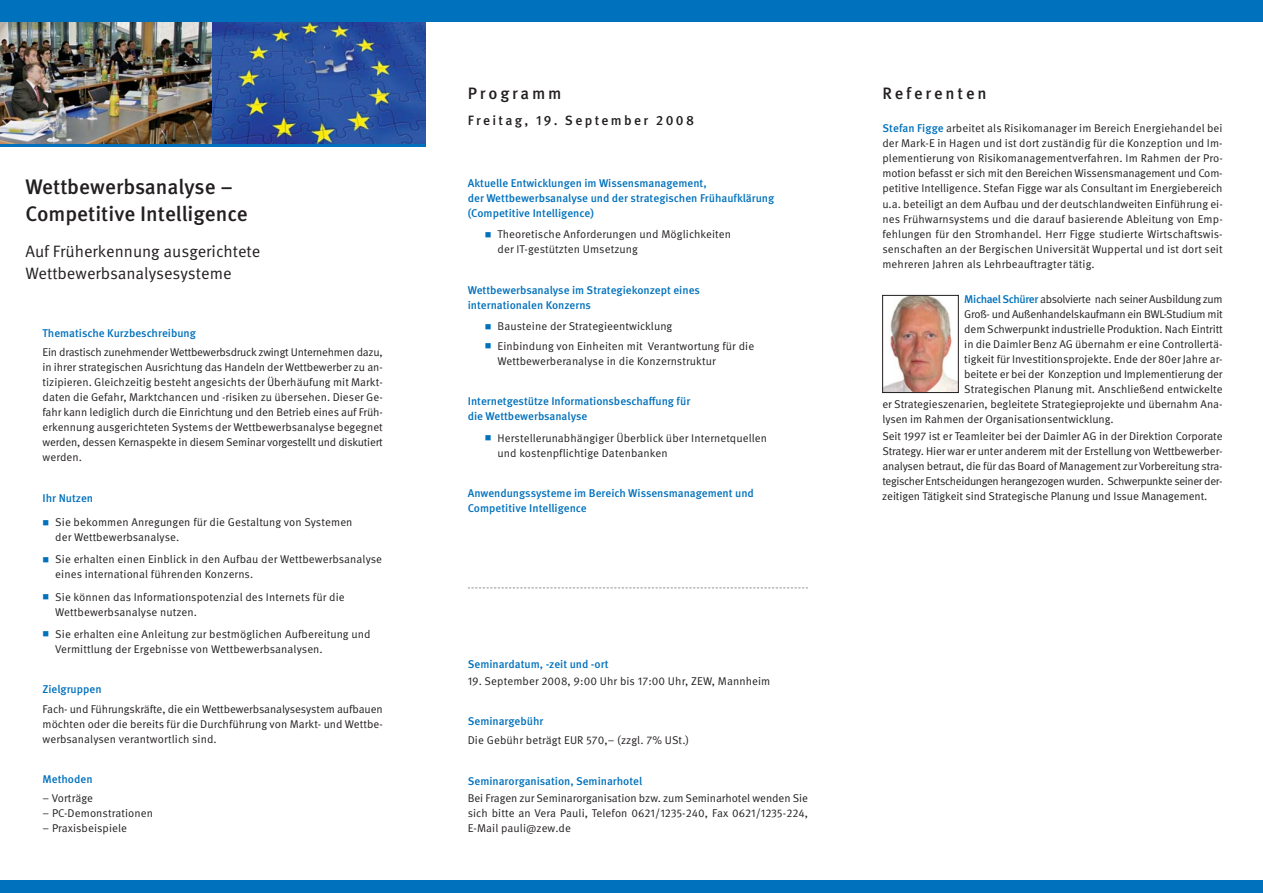
<style>
.page{position:relative;width:1263px;height:893px;background:#fff}
.page>*{position:absolute;margin:0;border:0;box-sizing:border-box;transform-origin:0 0}
.t1{font:500 21px/27px "Meta Pro";color:#231f20}
.t2{font:16.5px/22.5px "Meta Pro";color:#231f20}
.t3{font:500 16.5px "Meta Pro";letter-spacing:.17em;color:#231f20}
.t4{font:500 13.5px "Meta Pro";letter-spacing:.17em;color:#231f20}
.t5{font:11.25px/15px "Meta Pro";letter-spacing:.005em;color:#231f20}
.t6{font:500 11.25px/15px "Meta Pro";color:#0071bc}
.t7{font:11.25px "Meta Pro";letter-spacing:-.035em;color:#231f20}
.t8{font:11.25px "Meta Pro";letter-spacing:-.015em;color:#231f20}
.t9{font:11.25px "Meta Pro";letter-spacing:-.025em;color:#231f20}
.s1{font-weight:500;color:#0071bc}
</style>
<div class="page">
<div style="left:0;top:880px;width:1263px;height:13px;background:#0071bc"></div>
<div style="left:0;top:142px;width:425px;height:5px;background:#0071bc"></div>
<img style="left:0;top:21px;width:213px;height:123px">
<img style="left:213px;top:21px;width:213px;height:123px">
<div style="left:0;top:0;width:1263px;height:21px;background:#0071bc"></div>
<img style="left:884px;top:297px;width:72px;height:94px">
<div style="left:882px;top:295px;width:76px;height:98px;border:1px solid #231f20"></div>
<svg style="left:468px;top:587px;width:340px;height:1px"></svg>
<h1 class="t1" style="left:26px;top:175px;width:224px">Wettbewerbsanalyse –<br>Competitive Intelligence</h1>
<h2 class="t2" style="left:26px;top:241px;width:236px">Auf Früherkennung ausgerichtete<br>Wettbewerbsanalysesysteme</h2>
<p class="t6" style="left:43px;top:327px;width:155px">Thematische Kurzbeschreibung</p>
<p class="t5" style="left:43px;top:346px;width:342px;text-align:justify">Ein drastisch zunehmender Wettbewerbsdruck zwingt Unternehmen dazu, in ihrer strategischen Ausrichtung das Handeln der Wettbewerber zu an&shy;tizipieren. Gleichzeitig besteht angesichts der Über häufung mit Markt&shy;daten die Gefahr, Marktchancen und -risiken zu übersehen. Dieser Ge&shy;fahr kann le diglich durch die Einrichtung und den Betrieb ei nes auf Früh&shy;erkennung ausgerichteten Systems der Wettbewerbsanalyse begegnet werden, dessen Kernaspekte in diesem Seminar vorgestellt und dis kutiert werden.</p>
<p class="t6" style="left:43px;top:491px;width:52px">Ihr Nutzen</p>
<p class="t5" style="left:55px;top:516px;width:299px">Sie bekommen Anregungen für die Gestaltung von Systemen der Wettbewerbsanalyse.</p>
<p class="t5" style="left:55px;top:553px;width:328px">Sie erhalten einen Einblick in den Aufbau der Wettbewerbsanalyse eines international führenden Konzerns.</p>
<p class="t5" style="left:55px;top:590px;width:291px">Sie können das Informationspotenzial des Internets für die<br>Wettbewerbsanalyse nutzen.</p>
<p class="t5" style="left:55px;top:627px;width:317px">Sie erhalten eine Anleitung zur best möglichen Aufbereitung und<br>Vermittlung der Ergebnisse von Wettbewerbsanalysen.</p>
<p class="t6" style="left:43px;top:683px;width:61px">Zielgruppen</p>
<p class="t5" style="left:43px;top:702px;width:342px;text-align:justify">Fach- und Führungskräfte, die ein Wettbewerbs analysesystem aufbauen möchten oder die bereits für die Durchführung von Markt- und Wettbe - werbsanalysen verantwortlich sind.</p>
<p class="t6" style="left:43px;top:773px;width:52px">Methoden</p>
<p class="t5" style="left:43px;top:792px;width:52px">– Vorträge</p>
<p class="t5" style="left:43px;top:807px;width:112px">– PC-Demonstrationen</p>
<p class="t5" style="left:43px;top:822px;width:86px">– Praxisbeispiele</p>
<h2 class="t3" style="left:468px;top:87px;width:95px">Programm</h2>
<p class="t4" style="left:468px;top:115px;width:228px">Freitag, 19. September 2008</p>
<p class="t6" style="left:468px;top:176px;width:308px">Aktuelle Entwicklungen im Wissensmanagement,<br>der Wettbewerbsanalyse und der strategischen Frühaufklärung (Competitive Intelligence)</p>
<p class="t5" style="left:497px;top:228px;width:235px">Theoretische Anforderungen und Möglichkeiten der IT-gestützten Umsetzung</p>
<p class="t6" style="left:468px;top:283px;width:234px">Wettbewerbsanalyse im Strategiekonzept eines internationalen Konzerns</p>
<p class="t5" style="left:497px;top:318px;width:258px;line-height:19.2px">Bausteine der Strategieentwicklung<br>Einbindung von Einheiten mit Verantwortung für die</p>
<p class="t5" style="left:497px;top:354px;width:220px">Wettbewerberanalyse in die Konzernstruktur</p>
<p class="t6" style="left:468px;top:395px;width:224px">Internetgestütze Informationsbeschaffung für die Wettbewerbsanalyse</p>
<p class="t5" style="left:497px;top:431px;width:271px">Herstellerunabhängiger Überblick über Internetquellen und kostenpflichtige Datenbanken</p>
<p class="t6" style="left:468px;top:486px;width:288px">Anwendungssysteme im Bereich Wissensmanagement und<br>Competitive Intelligence</p>
<p class="t6" style="left:468px;top:657px;width:142px">Seminardatum, -zeit und -ort</p>
<p class="t5" style="left:468px;top:674px;width:304px">19. September 2008, 9:00 Uhr bis 17:00 Uhr, ZEW, Mannheim</p>
<p class="t6" style="left:468px;top:715px;width:77px">Seminargebühr</p>
<p class="t5" style="left:468px;top:734px;width:223px">Die Gebühr beträgt EUR 570,– (zzgl. 7% USt.)</p>
<p class="t6" style="left:468px;top:774px;width:176px">Seminarorganisation, Seminarhotel</p>
<p class="t5" style="left:468px;top:792px;width:342px;text-align:justify">Bei Fragen zur Seminarorganisation bzw. zum Seminarhotel wenden Sie sich bitte an Vera Pauli, Telefon 0621/1235-240, Fax 0621/1235-224, E-Mail pauli@zew.de</p>
<h2 class="t3" style="left:882px;top:87px;width:106px">Referenten</h2>
<p class="t5" style="left:882px;top:122px;width:342px;text-align:justify"><span class="s1">Stefan Figge</span> arbeitet als Risikomanager im Bereich Energiehandel bei der Mark-E in Hagen und ist dort zuständig für die Konzeption und Im&shy;plementierung von Risikomanagementverfahren. Im Rahmen der Pro&shy;motion befasst er sich mit den Bereichen Wissensmanagement und Com&shy;petitive Intelligence. Stefan Figge war als Consultant im Energiebereich u.a. beteiligt an dem Aufbau und der deutschlandweiten Einführung ei&shy;nes Frühwarnsystems und die darauf basierende Ableitung von Emp&shy;fehlungen für den Stromhandel. Herr Figge studierte Wirtschaftswis&shy;senschaften an der Bergischen Universität Wuppertal und ist dort seit mehreren Jahren als Lehrbeauftragter tätig.</p>
<p class="t7" style="left:964px;top:295px;width:260px"><span class="s1">Michael Schürer</span> absolvierte nach seiner Ausbildung zum</p>
<p class="t9" style="left:964px;top:310px;width:260px">Groß- und Außenhandelskaufmann ein BWL-Studium mit</p>
<p class="t5" style="left:964px;top:323px;width:260px">dem Schwerpunkt industrielle Produktion. Nach Eintritt</p>
<p class="t5" style="left:964px;top:338px;width:260px">in die Daimler Benz AG übernahm er eine Controllertä-</p>
<p class="t5" style="left:964px;top:353px;width:260px">tigkeit für Investitionsprojekte. Ende der 80er Jahre ar-</p>
<p class="t8" style="left:964px;top:370px;width:260px">beitete er bei der Konzeption und Implementierung der</p>
<p class="t5" style="left:964px;top:383px;width:260px">Strategischen Planung mit. Anschließend entwickelte</p>
<p class="t5" style="left:882px;top:398px;width:342px">er Strategieszenarien, begleitete Strategie projekte und übernahm Ana-</p>
<p class="t5" style="left:882px;top:413px;width:233px">lysen im Rahmen der Orga nisationsentwicklung.</p>
<p class="t5" style="left:882px;top:430px;width:342px;text-align:justify">Seit 1997 ist er Teamleiter bei der Daimler AG in der Direktion Corporate Strategy. Hier war er unter anderem mit der Erstellung von Wettbewerber - analysen betraut, die für das Board of Management zur Vorbereitung stra&shy;tegischer Entscheidungen herangezogen wurden. Schwerpunkte seiner der&shy;zeitigen Tätigkeit sind Strate gische Planung und Issue Management.</p>
</div>
